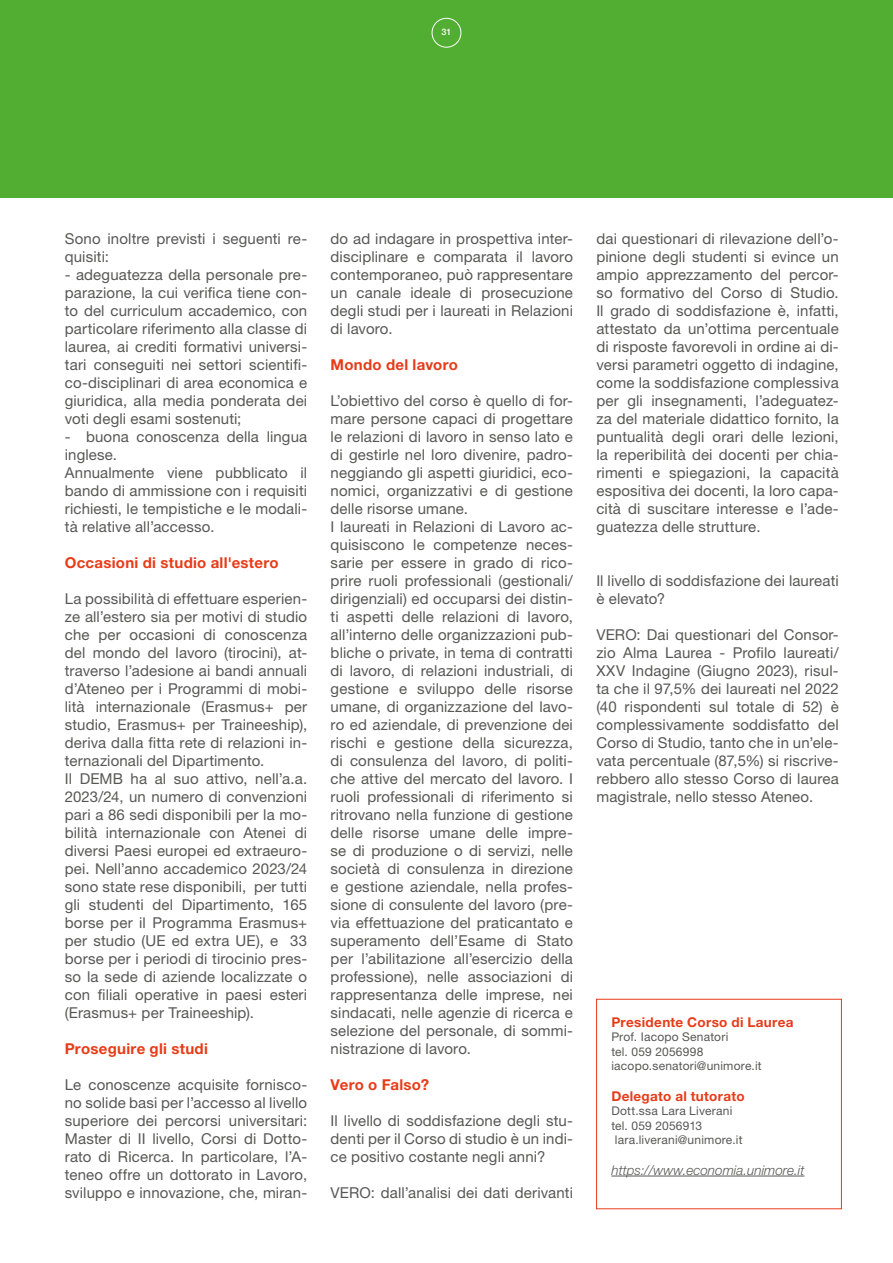
<style>
.page{position:relative;width:893px;height:1263px;background:#fff}
.page>*{position:absolute;margin:0;border:0;box-sizing:border-box;transform-origin:0 0}
.t1{font:15px/18px "Helvetica Neue LT Std";letter-spacing:.01em;color:#575756;text-align:justify}
.t2{font:700 15px "Helvetica Neue LT Std";letter-spacing:.02em;color:#e73b18}
.t3{font:700 13.5px "Helvetica Neue LT Std";letter-spacing:.025em;color:#e73b18}
.t4{font:italic 300 13.5px "Helvetica Neue LT Std";color:#575756}
.t5{font:12px/14.4px "Helvetica Neue LT Std";letter-spacing:.02em;color:#575756}
.t6{font:500 9px "Helvetica Neue LT Std";color:#fff}
</style>
<div class="page">
<div style="left:596px;top:999px;width:246px;height:210px;border:1px solid #e73b18"></div>
<hr style="left:611px;top:1176px;width:193px;height:1px;background:#575756">
<div style="left:0;top:0;width:893px;height:197px;background:#52ae32"></div>
<div style="left:432px;top:18px;width:29px;height:29px;border:1px solid #fff;border-radius:50%"></div>
<p class="t6" style="left:441px;top:27px;width:12px">31</p>
<p class="t1" style="left:65px;top:229px;width:244px">Sono inoltre previsti i seguenti re&shy;quisiti:</p>
<p class="t1" style="left:65px;top:265px;width:244px">- adeguatezza della personale pre&shy;parazione, la cui verifica tiene con&shy;to del curriculum accademico, con particolare riferimento alla classe di laurea, ai crediti formativi universi&shy;tari conseguiti nei settori scientifi&shy;co-disciplinari di area economica e giuridica, alla media ponderata dei voti degli esami sostenuti;</p>
<p class="t1" style="left:65px;top:427px;width:244px;text-align:left">- buona conoscenza della lingua inglese.<br>Annualmente viene pubblicato il bando di ammissione con i requisiti richiesti, le tempistiche e le modali&shy;tà relative all’accesso.</p>
<p class="t2" style="left:65px;top:553px;width:215px">Occasioni di studio all'estero</p>
<p class="t1" style="left:65px;top:589px;width:244px;text-align:left">La possibilità di effettuare esperien&shy;ze all’estero sia per motivi di studio che per occasioni di conoscenza del mondo del lavoro (tirocini), at&shy;traverso l’adesione ai bandi annuali d’Ateneo per i Programmi di mobi&shy;lità internazionale (Erasmus+ per studio, Erasmus+ per Traineeship), deriva dalla fitta rete di relazioni in&shy;ternazionali del Dipartimento.<br>Il DEMB ha al suo attivo, nell’a.a.<br>2023/24, un numero di convenzioni pari a 86 sedi disponibili per la mo&shy;bilità internazionale con Atenei di diversi Paesi europei ed extraeuro&shy;pei. Nell’anno accademico 2023/24 sono state rese disponibili, per tutti gli studenti del Dipartimento, 165 borse per il Programma Erasmus+ per studio (UE ed extra UE), e 33 borse per i periodi di tirocinio pres&shy;so la sede di aziende localizzate o con filiali operative in paesi esteri (Erasmus+ per Traineeship).</p>
<p class="t2" style="left:65px;top:1039px;width:145px">Proseguire gli studi</p>
<p class="t1" style="left:65px;top:1075px;width:244px">Le conoscenze acquisite fornisco&shy;no solide basi per l’accesso al livello superiore dei percorsi universitari:<br>Master di II livello, Corsi di Dotto&shy;rato di Ricerca. In particolare, l’A&shy;teneo offre un dottorato in Lavoro, sviluppo e innovazione, che, miran-</p>
<p class="t1" style="left:331px;top:229px;width:244px">do ad indagare in prospettiva inter&shy;disciplinare e comparata il lavoro contemporaneo, può rappresentare un canale ideale di prosecuzione degli studi per i laureati in Relazioni di lavoro.</p>
<p class="t2" style="left:331px;top:355px;width:129px">Mondo del lavoro</p>
<p class="t1" style="left:331px;top:391px;width:244px;text-align:left">L’obiettivo del corso è quello di for&shy;mare persone capaci di progettare le relazioni di lavoro in senso lato e di gestirle nel loro divenire, padro&shy;neggiando gli aspetti giuridici, eco&shy;nomici, organizzativi e di gestione delle risorse umane.<br>I laureati in Relazioni di Lavoro ac&shy;quisiscono le competenze neces&shy;sarie per essere in grado di rico&shy;prire ruoli professionali (gestionali/ dirigenziali) ed occuparsi dei distin&shy;ti aspetti delle relazioni di lavoro, all’interno delle organizzazioni pub&shy;bliche o private, in tema di contratti di lavoro, di relazioni industriali, di gestione e sviluppo delle risorse umane, di organizzazione del lavo&shy;ro ed aziendale, di prevenzione dei rischi e gestione della sicurezza, di consulenza del lavoro, di politi&shy;che attive del mercato del lavoro. I ruoli professionali di riferimento si ritrovano nella funzione di gestione delle risorse umane delle impre&shy;se di produzione o di servizi, nelle società di consulenza in direzione e gestione aziendale, nella profes&shy;sione di consulente del lavoro (pre&shy;via effettuazione del praticantato e superamento dell’Esame di Stato per l’abilitazione all’esercizio della professione), nelle associazioni di rappresentanza delle imprese, nei sindacati, nelle agenzie di ricerca e selezione del personale, di sommi&shy;nistrazione di lavoro.</p>
<p class="t2" style="left:331px;top:1075px;width:100px">Vero o Falso?</p>
<p class="t1" style="left:331px;top:1111px;width:244px">Il livello di soddisfazione degli stu&shy;denti per il Corso di studio è un indi&shy;ce positivo costante negli anni?</p>
<p class="t1" style="left:331px;top:1183px;width:244px">VERO: dall’analisi dei dati derivanti</p>
<p class="t1" style="left:596px;top:229px;width:244px">dai questionari di rilevazione dell’o&shy;pinione degli studenti si evince un ampio apprezzamento del percor&shy;so formativo del Corso di Studio.<br>Il grado di soddisfazione è, infatti, attestato da un’ottima percentuale di risposte favorevoli in ordine ai di&shy;versi parametri oggetto di indagine, come la soddisfazione complessiva per gli insegnamenti, l’adeguatez&shy;za del materiale didattico fornito, la puntualità degli orari delle lezioni, la reperibilità dei docenti per chia&shy;rimenti e spiegazioni, la capacità espositiva dei docenti, la loro capa&shy;cità di suscitare interesse e l’ade&shy;guatezza delle strutture.</p>
<p class="t1" style="left:596px;top:571px;width:244px">Il livello di soddisfazione dei laureati è elevato?</p>
<p class="t1" style="left:596px;top:625px;width:244px">VERO: Dai questionari del Consor&shy;zio Alma Laurea - Profilo laureati/ XXV Indagine (Giugno 2023), risul&shy;ta che il 97,5% dei laureati nel 2022 (40 rispondenti sul totale di 52) è complessivamente soddisfatto del Corso di Studio, tanto che in un’ele&shy;vata percentuale (87,5%) si riscrive&shy;rebbero allo stesso Corso di laurea magistrale, nello stesso Ateneo.</p>
<p class="t3" style="left:611px;top:1014px;width:184px">Presidente Corso di Laurea</p>
<p class="t5" style="left:611px;top:1030px;width:152px">Prof. Iacopo Senatori<br>tel. 059 2056998 iacopo.senatori@unimore.it</p>
<p class="t3" style="left:611px;top:1088px;width:135px">Delegato al tutorato</p>
<p class="t5" style="left:611px;top:1103px;width:133px">Dott.ssa Lara Liverani tel. 059 2056913 lara.liverani@unimore.it</p>
<p class="t4" style="left:611px;top:1162px;width:195px">https://www.economia.unimore.it</p>
</div>
